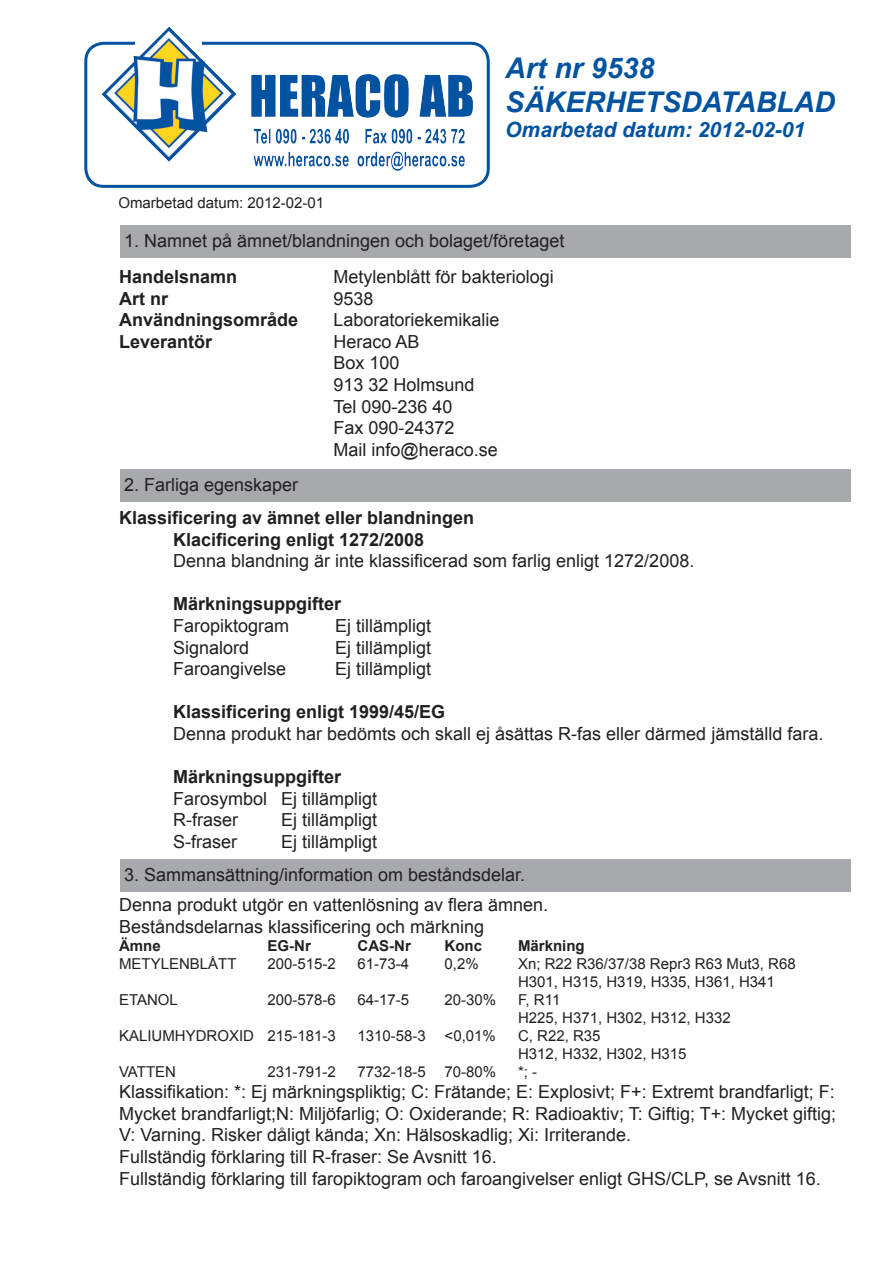
<style>
.page{position:relative;width:893px;height:1263px;background:#fff}
.page>*{position:absolute;margin:0;border:0;box-sizing:border-box;transform-origin:0 0}
.t1{font:italic 700 28.5px "Arial";color:#0153a0}
.t2{font:italic 700 21px "Arial";color:#0153a0}
.t3{font:18px/21.6px "Arial";color:#231f20;text-align:justify}
.t4{font:700 18px "Arial";color:#231f20}
.t5{font:15px "Arial";color:#231f20}
.t6{font:700 15px "Arial";color:#231f20}
</style>
<div class="page">
<div style="left:84px;top:42px;width:406px;height:146px;border:3px solid #0153a0;border-radius:18px"></div>
<img style="left:102px;top:27px;width:307px;height:135px">
<div style="left:120px;top:225px;width:730px;height:33px;background:#a8a9ad"></div>
<div style="left:120px;top:469px;width:730px;height:33px;background:#a8a9ad"></div>
<div style="left:120px;top:859px;width:730px;height:33px;background:#a8a9ad"></div>
<p class="t5" style="left:118px;top:193px;width:207px">Omarbetad datum: 2012-02-01</p>
<p class="t1" style="left:505px;top:49px;width:150px">Art nr 9538</p>
<p class="t1" style="left:505px;top:83px;width:331px">SÄKERHETSDATABLAD</p>
<p class="t2" style="left:505px;top:116px;width:301px">Omarbetad datum: 2012-02-01</p>
<p class="t3" style="left:124px;top:231px;width:442px">1. Namnet på ämnet/blandningen och bolaget/företaget</p>
<p class="t4" style="left:119px;top:265px;width:120px">Handelsnamn</p>
<p class="t3" style="left:334px;top:266px;width:222px">Metylenblått för bakteriologi</p>
<p class="t4" style="left:119px;top:286px;width:50px">Art nr</p>
<p class="t3" style="left:334px;top:288px;width:42px">9538</p>
<p class="t4" style="left:119px;top:308px;width:181px">Användningsområde</p>
<p class="t3" style="left:334px;top:309px;width:168px">Laboratoriekemikalie</p>
<p class="t4" style="left:119px;top:329px;width:95px">Leverantör</p>
<p class="t3" style="left:334px;top:331px;width:88px">Heraco AB</p>
<p class="t3" style="left:334px;top:352px;width:68px">Box 100</p>
<p class="t3" style="left:334px;top:374px;width:143px">913 32 Holmsund</p>
<p class="t3" style="left:334px;top:396px;width:121px">Tel 090-236 40</p>
<p class="t3" style="left:334px;top:417px;width:123px">Fax 090-24372</p>
<p class="t3" style="left:334px;top:439px;width:166px">Mail info@heraco.se</p>
<p class="t3" style="left:124px;top:474px;width:176px">2. Farliga egenskaper</p>
<p class="t4" style="left:119px;top:506px;width:357px">Klassificering av ämnet eller blandningen</p>
<p class="t4" style="left:173px;top:527px;width:253px">Klacificering enligt 1272/2008</p>
<p class="t3" style="left:173px;top:550px;width:523px">Denna blandning är inte klassificerad som farlig enligt 1272/2008.</p>
<p class="t4" style="left:173px;top:592px;width:170px">Märkningsuppgifter</p>
<p class="t3" style="left:173px;top:615px;width:118px">Faropiktogram</p>
<p class="t3" style="left:335px;top:615px;width:98px">Ej tillämpligt</p>
<p class="t3" style="left:173px;top:637px;width:78px">Signalord</p>
<p class="t3" style="left:335px;top:637px;width:98px">Ej tillämpligt</p>
<p class="t3" style="left:173px;top:658px;width:115px">Faroangivelse</p>
<p class="t3" style="left:335px;top:658px;width:98px">Ej tillämpligt</p>
<p class="t4" style="left:173px;top:700px;width:274px">Klassificering enligt 1999/45/EG</p>
<p class="t3" style="left:173px;top:723px;width:652px">Denna produkt har bedömts och skall ej åsättas R-fas eller därmed jämställd fara.</p>
<p class="t4" style="left:173px;top:765px;width:170px">Märkningsuppgifter</p>
<p class="t3" style="left:173px;top:788px;width:206px">Farosymbol Ej tillämpligt</p>
<p class="t3" style="left:173px;top:809px;width:66px">R-fraser</p>
<p class="t3" style="left:281px;top:809px;width:98px">Ej tillämpligt</p>
<p class="t3" style="left:173px;top:831px;width:66px">S-fraser</p>
<p class="t3" style="left:281px;top:831px;width:98px">Ej tillämpligt</p>
<p class="t3" style="left:124px;top:864px;width:403px">3. Sammansättning/information om beståndsdelar.</p>
<p class="t3" style="left:119px;top:894px;width:431px">Denna produkt utgör en vattenlösning av flera ämnen.</p>
<p class="t3" style="left:119px;top:915px;width:367px">Beståndsdelarnas klassificering och märkning</p>
<p class="t6" style="left:119px;top:935px;width:43px">Ämne</p>
<p class="t6" style="left:268px;top:935px;width:45px">EG-Nr</p>
<p class="t6" style="left:358px;top:935px;width:55px">CAS-Nr</p>
<p class="t6" style="left:445px;top:935px;width:39px">Konc</p>
<p class="t6" style="left:518px;top:935px;width:68px">Märkning</p>
<p class="t5" style="left:119px;top:953px;width:119px">METYLENBLÅTT</p>
<p class="t5" style="left:268px;top:953px;width:70px">200-515-2</p>
<p class="t5" style="left:358px;top:953px;width:53px">61-73-4</p>
<p class="t5" style="left:445px;top:953px;width:36px">0,2%</p>
<p class="t5" style="left:518px;top:953px;width:279px">Xn; R22 R36/37/38 Repr3 R63 Mut3, R68</p>
<p class="t5" style="left:518px;top:971px;width:258px">H301, H315, H319, H335, H361, H341</p>
<p class="t5" style="left:119px;top:989px;width:60px">ETANOL</p>
<p class="t5" style="left:268px;top:989px;width:70px">200-578-6</p>
<p class="t5" style="left:358px;top:989px;width:53px">64-17-5</p>
<p class="t5" style="left:445px;top:989px;width:53px">20-30%</p>
<p class="t5" style="left:518px;top:989px;width:44px">F, R11</p>
<p class="t5" style="left:518px;top:1007px;width:214px">H225, H371, H302, H312, H332</p>
<p class="t5" style="left:119px;top:1025px;width:218px">KALIUMHYDROXID 215-181-3</p>
<p class="t5" style="left:358px;top:1025px;width:140px">1310-58-3 &lt;0,01%</p>
<p class="t5" style="left:518px;top:1025px;width:84px">C, R22, R35</p>
<p class="t5" style="left:518px;top:1043px;width:170px">H312, H332, H302, H315</p>
<p class="t5" style="left:119px;top:1061px;width:58px">VATTEN</p>
<p class="t5" style="left:268px;top:1061px;width:70px">231-791-2</p>
<p class="t5" style="left:358px;top:1061px;width:140px">7732-18-5 70-80%</p>
<p class="t5" style="left:518px;top:1061px;width:21px">*; -</p>
<p class="t3" style="left:119px;top:1081px;width:719px">Klassifikation: *: Ej märkningspliktig; C: Frätande; E: Explosivt; F+: Extremt brandfarligt; F:<br>Mycket brandfarligt;N: Miljöfarlig; O: Oxiderande; R: Radioaktiv; T: Giftig; T+: Mycket giftig; V: Varning. Risker dåligt kända; Xn: Hälsoskadlig; Xi: Irriterande.</p>
<p class="t3" style="left:119px;top:1146px;width:379px">Fullständig förklaring till R-fraser: Se Avsnitt 16.</p>
<p class="t3" style="left:119px;top:1167px;width:703px">Fullständig förklaring till faropiktogram och faroangivelser enligt GHS/CLP, se Avsnitt 16.</p>
</div>
